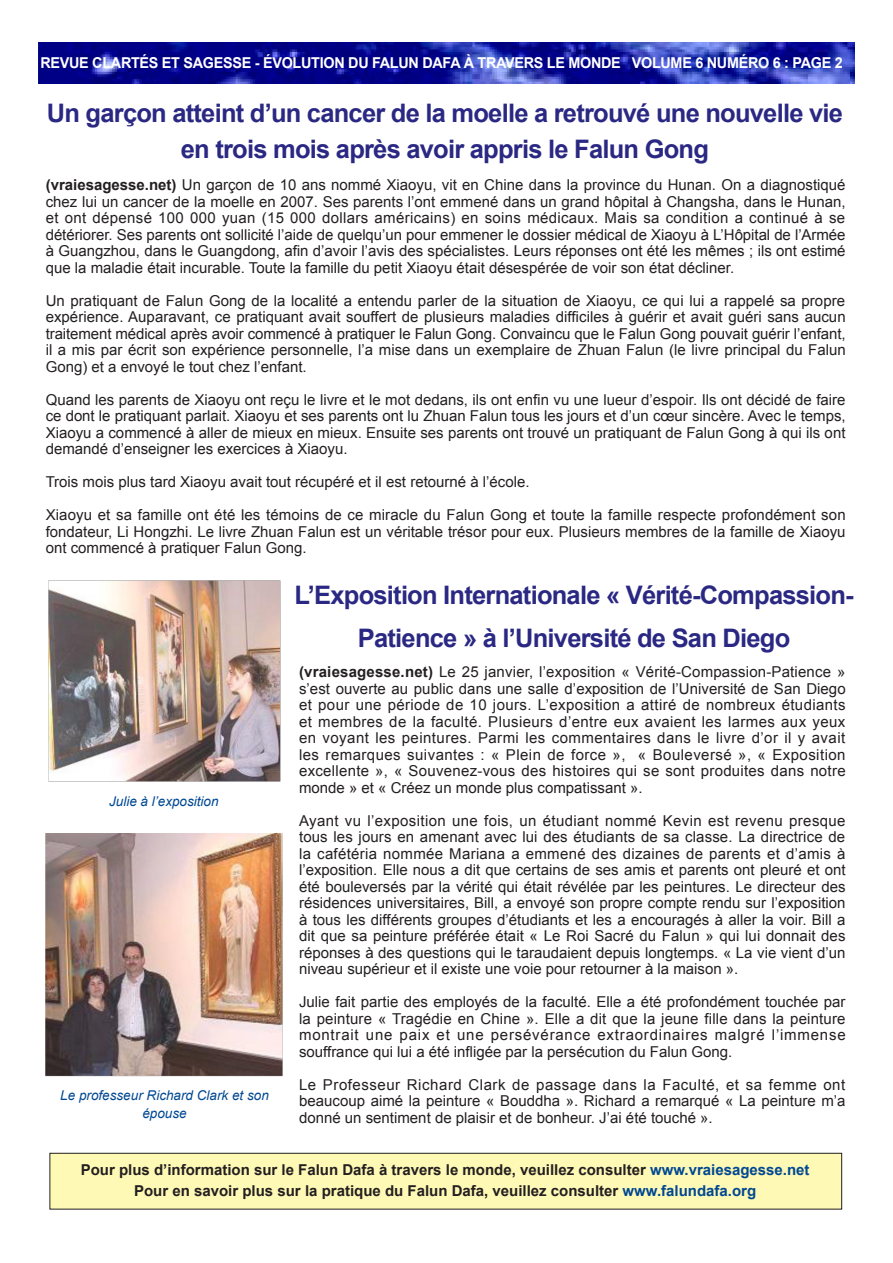
<style>
.page{position:relative;width:893px;height:1263px;background:#fff}
.page>*{position:absolute;margin:0;border:0;box-sizing:border-box;transform-origin:0 0}
.大标题{font:700 25.5px/42.5px "Arial";letter-spacing:-.03em;color:#2a2883;text-align:center}
.内文{font:15px/16.5px "Arial";color:#231f20;text-align:justify}
.t1{font:700 15px "Arial";color:#231f20}
.t2{font:700 15px "Arial";letter-spacing:-.02em;color:#fff;scale:.96 1}
.图说{font:italic 13.5px/18px "Arial";color:#014892;text-align:center}
.s1{font-weight:700}
.s2{color:#014892}
</style>
<div class="page">
<img style="left:38px;top:43px;width:816px;height:40px">
<div style="left:50px;top:1153px;width:792px;height:56px;background:#fff9b6"></div>
<div style="left:50px;top:1153px;width:792px;height:56px;border:1px solid #231f20"></div>
<img style="left:48px;top:580px;width:233px;height:202px">
<img style="left:46px;top:833px;width:237px;height:244px">
<p class="t2" style="left:40px;top:53px;width:837px">REVUE CLARTÉS ET SAGESSE - ÉVOLUTION DU FALUN DAFA À TRAVERS LE MONDE VOLUME 6 NUMÉRO 6 : PAGE 2</p>
<p class="大标题" style="left:47px;top:92px;width:798px">Un garçon atteint d’un cancer de la moelle a retrouvé une nouvelle vie</p>
<p class="大标题" style="left:181px;top:128px;width:530px">en trois mois après avoir appris le Falun Gong</p>
<p class="内文" style="left:46px;top:177px;width:801px"><span class="s1">(vraiesagesse.net)</span> Un garçon de 10 ans nommé Xiaoyu, vit en Chine dans la province du Hunan. On a diagnostiqué chez lui un cancer de la moelle en 2007. Ses parents l’ont emmené dans un grand hôpital à Changsha, dans le Hunan, et ont dépensé 100 000 yuan (15 000 dollars américains) en soins médicaux. Mais sa condition a continué à se détériorer. Ses parents ont sollicité l’aide de quelqu’un pour emmener le dossier médical de Xiaoyu à L’Hôpital de l’Armée à Guangzhou, dans le Guangdong, afin d’avoir l’avis des spécialistes. Leurs réponses ont été les mêmes ; ils ont estimé que la maladie était incurable. Toute la famille du petit Xiaoyu était désespérée de voir son état décliner.</p>
<p class="内文" style="left:46px;top:293px;width:802px">Un pratiquant de Falun Gong de la localité a entendu parler de la situation de Xiaoyu, ce qui lui a rappelé sa propre expérience. Auparavant, ce pratiquant avait souffert de plusieurs maladies difficiles à guérir et avait guéri sans aucun traitement médical après avoir commencé à pratiquer le Falun Gong. Convaincu que le Falun Gong pouvait guérir l’enfant, il a mis par écrit son expérience personnelle, l’a mise dans un exemplaire de Zhuan Falun (le livre principal du Falun Gong) et a envoyé le tout chez l’enfant.</p>
<p class="内文" style="left:46px;top:392px;width:801px">Quand les parents de Xiaoyu ont reçu le livre et le mot dedans, ils ont enfin vu une lueur d’espoir. Ils ont décidé de faire ce dont le pratiquant parlait. Xiaoyu et ses parents ont lu Zhuan Falun tous les jours et d’un cœur sincère. Avec le temps, Xiaoyu a commencé à aller de mieux en mieux. Ensuite ses parents ont trouvé un pratiquant de Falun Gong à qui ils ont demandé d’enseigner les exercices à Xiaoyu.</p>
<p class="内文" style="left:46px;top:474px;width:485px">Trois mois plus tard Xiaoyu avait tout récupéré et il est retourné à l’école.</p>
<p class="内文" style="left:46px;top:507px;width:801px">Xiaoyu et sa famille ont été les témoins de ce miracle du Falun Gong et toute la famille respecte profondément son fondateur, Li Hongzhi. Le livre Zhuan Falun est un véritable trésor pour eux. Plusieurs membres de la famille de Xiaoyu ont commencé à pratiquer Falun Gong.</p>
<p class="图说" style="left:109px;top:792px;width:111px">Julie à l’exposition</p>
<p class="图说" style="left:60px;top:1087px;width:210px">Le professeur Richard Clark et son épouse</p>
<p class="大标题" style="left:294px;top:575px;width:561px">L’Exposition Internationale « Vérité-Compassion-<br>Patience » à l’Université de San Diego</p>
<p class="内文" style="left:299px;top:664px;width:548px"><span class="s1">(vraiesagesse.net)</span> Le 25 janvier, l’exposition « Vérité-Compassion-Patience » s’est ouverte au public dans une salle d’exposition de l’Université de San Diego et pour une période de 10 jours. L’exposition a attiré de nombreux étudiants et membres de la faculté. Plusieurs d’entre eux avaient les larmes aux yeux en voyant les peintures. Parmi les commentaires dans le livre d’or il y avait les remarques suivantes : « Plein de force », « Bouleversé », « Exposition excellente », « Souvenez-vous des histoires qui se sont produites dans notre monde » et « Créez un monde plus compatissant ».</p>
<p class="内文" style="left:299px;top:812px;width:548px">Ayant vu l’exposition une fois, un étudiant nommé Kevin est revenu presque tous les jours en amenant avec lui des étudiants de sa classe. La directrice de la cafétéria nommée Mariana a emmené des dizaines de parents et d’amis à l’exposition. Elle nous a dit que certains de ses amis et parents ont pleuré et ont été bouleversés par la vérité qui était révélée par les peintures. Le directeur des résidences universitaires, Bill, a envoyé son propre compte rendu sur l’exposition à tous les différents groupes d’étudiants et les a encouragés à aller la voir. Bill a dit que sa peinture préférée était « Le Roi Sacré du Falun » qui lui donnait des réponses à des questions qui le taraudaient depuis longtemps. « La vie vient d’un niveau supérieur et il existe une voie pour retourner à la maison ».</p>
<p class="内文" style="left:299px;top:994px;width:548px">Julie fait partie des employés de la faculté. Elle a été profondément touchée par la peinture « Tragédie en Chine ». Elle a dit que la jeune fille dans la peinture montrait une paix et une persévérance extraordinaires malgré l’immense souffrance qui lui a été infligée par la persécution du Falun Gong.</p>
<p class="内文" style="left:299px;top:1076px;width:548px">Le Professeur Richard Clark de passage dans la Faculté, et sa femme ont beaucoup aimé la peinture « Bouddha ». Richard a remarqué « La peinture m’a donné un sentiment de plaisir et de bonheur. J’ai été touché ».</p>
<p class="t1" style="left:81px;top:1160px;width:730px">Pour plus d’information sur le Falun Dafa à travers le monde, veuillez consulter <span class="s2">www.vraiesagesse.net</span></p>
<p class="t1" style="left:134px;top:1181px;width:624px">Pour en savoir plus sur la pratique du Falun Dafa, veuillez consulter <span class="s2">www.falundafa.org</span></p>
</div>
